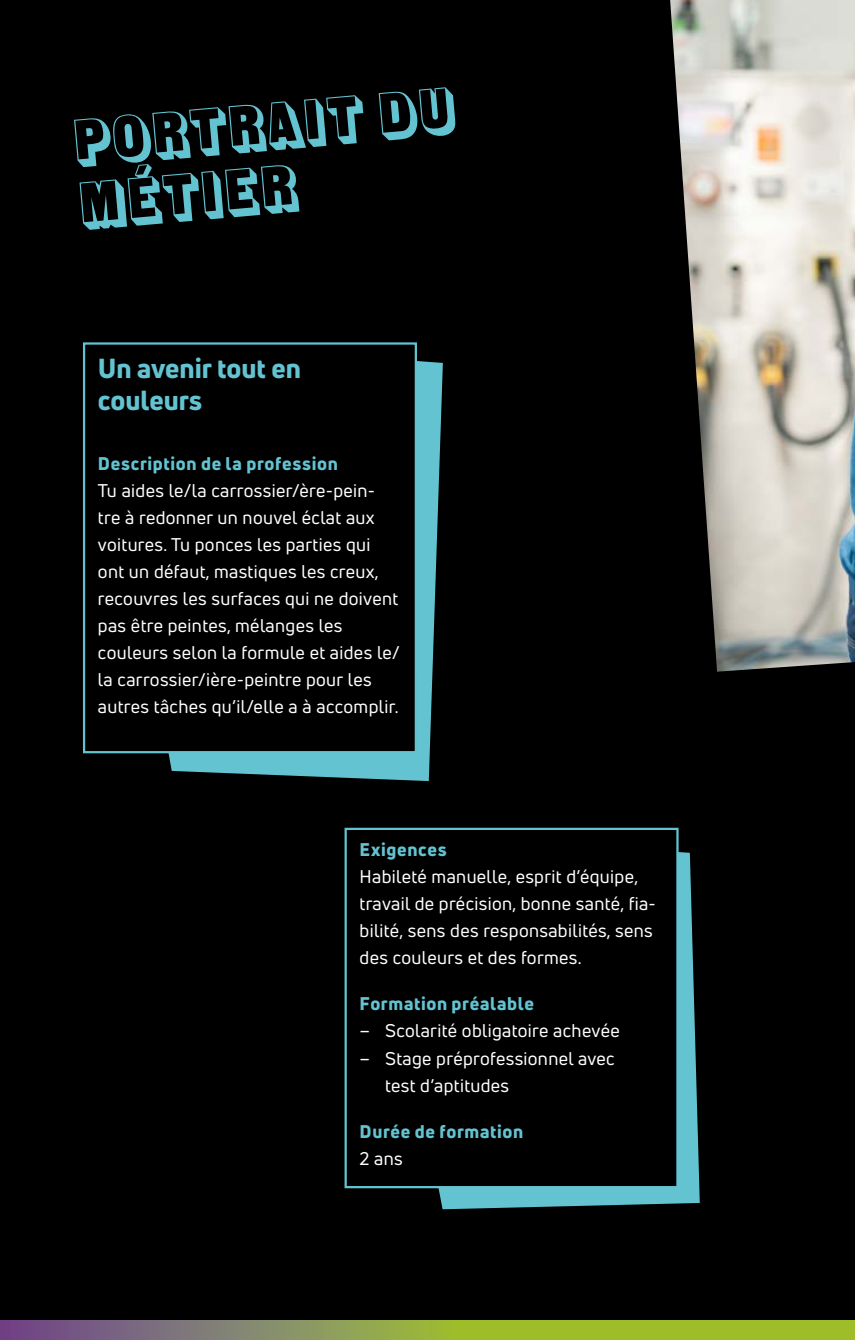
<style>
.page{position:relative;width:855px;height:1340px;background:#fff}
.page>*{position:absolute;margin:0;border:0;box-sizing:border-box;transform-origin:0 0}
.t1{font:63px/63px "Shadowone";color:#63c3d1}
.t2{font:800 27px/32.4px "Uni Neue";color:#63c3d1}
.t3{font:18px/27px "Uni Neue";letter-spacing:.02em;color:#fff}
.t4{font:800 18px "Uni Neue";letter-spacing:.035em;color:#63c3d1}
</style>
<div class="page">
<div style="left:0;top:0;width:855px;height:1339px;background:#000"></div>
<svg style="left:438px;top:852px;width:261px;height:357px;background:#53a4af"></svg>
<div style="left:346px;top:828px;width:331px;height:359px;background:#000"></div>
<div style="left:344px;top:827px;width:334px;height:361px;border:2px solid #63c3d1"></div>
<svg style="left:168px;top:361px;width:275px;height:420px;fill:#63c3d1"></svg>
<div style="left:84px;top:343px;width:332px;height:409px;background:#000"></div>
<div style="left:83px;top:342px;width:334px;height:411px;border:2px solid #63c3d1"></div>
<svg style="left:0;top:1320px;width:855px;height:19px;background:#909d4c"></svg>
<img style="left:670px;top:0;width:185px;height:671px">
<h1 class="t1" style="left:69px;top:116px;width:385px;rotate:-5deg">portrait du métier</h1>
<h2 class="t2" style="left:98px;top:351px;width:204px">Un avenir tout en couleurs</h2>
<p class="t4" style="left:98px;top:451px;width:241px">Description de la profession</p>
<p class="t3" style="left:98px;top:476px;width:303px">Tu aides le/la carrossier/ère-pein&shy;tre à redonner un nouvel éclat aux voitures. Tu ponces les parties qui ont un défaut, mastiques les creux, recouvres les surfaces qui ne doivent pas être peintes, mélanges les couleurs selon la formule et aides le/ la carrossier/ière-peintre pour les autres tâches qu’il/elle a à accomplir.</p>
<p class="t4" style="left:359px;top:837px;width:89px">Exigences</p>
<p class="t3" style="left:359px;top:863px;width:298px">Habileté manuelle, esprit d’équipe, travail de précision, bonne santé, fia&shy;bilité, sens des responsabilités, sens des couleurs et des formes.</p>
<p class="t4" style="left:359px;top:991px;width:176px">Formation préalable</p>
<p class="t3" style="left:359px;top:1017px;width:262px">– Scolarité obligatoire achevée</p>
<p class="t3" style="left:385px;top:1044px;width:231px;text-indent:-26px">– Stage préprofessionnel avec test d’aptitudes</p>
<p class="t4" style="left:359px;top:1119px;width:165px">Durée de formation</p>
<p class="t3" style="left:359px;top:1144px;width:45px">2 ans</p>
</div>
